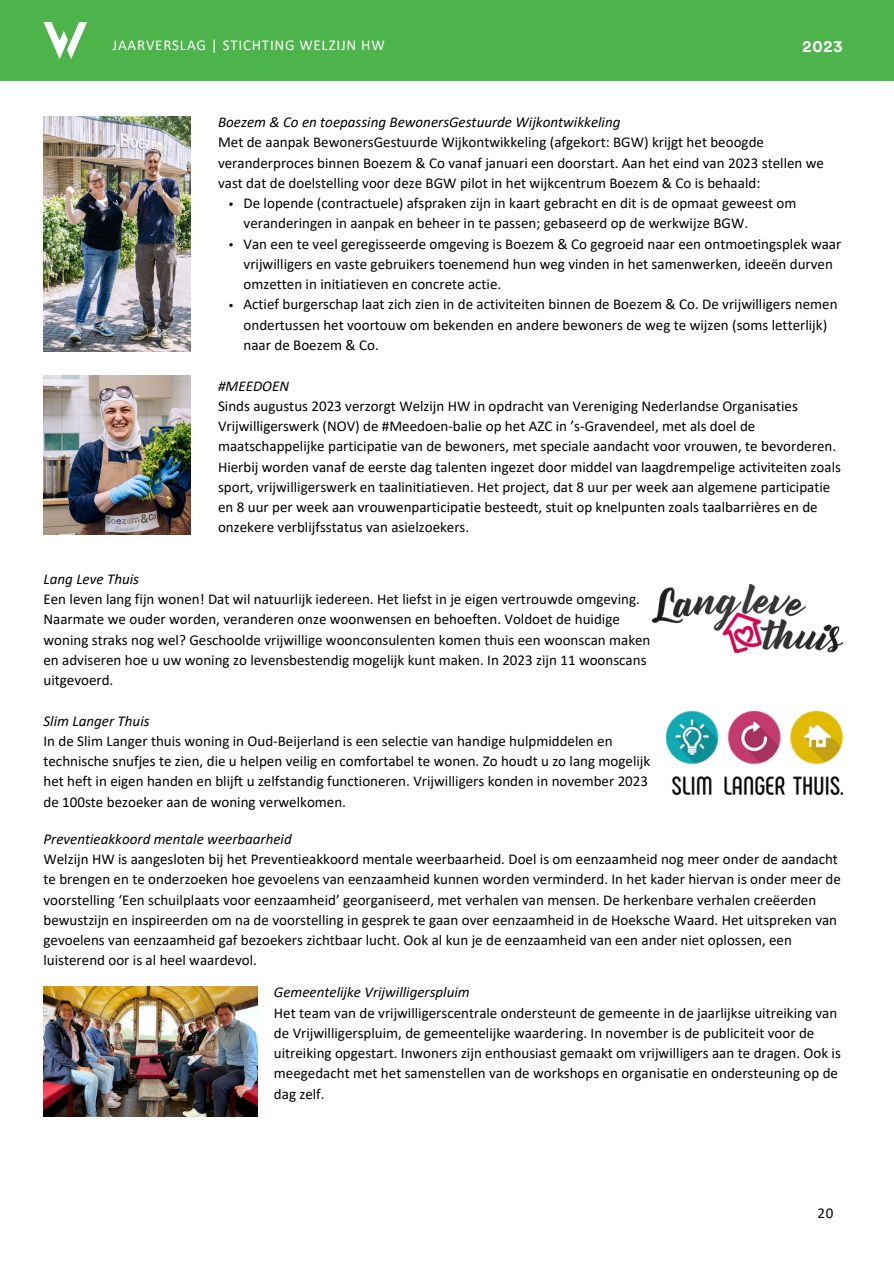
<style>
.page{position:relative;width:894px;height:1264px;background:#fff}
.page>*{position:absolute;margin:0;border:0;box-sizing:border-box;transform-origin:0 0}
.t1{font:700 16.5px "Circular Std";color:#fff}
.t2{font:15px/20.2px "Calibri";color:#000}
.t3{font:italic 15px "Calibri";color:#000}
.t4{font:15px "Calibri";letter-spacing:.05em;color:#fff}
</style>
<div class="page">
<div style="left:0;top:0;width:893px;height:80px;background:#4db44b"></div>
<svg style="left:44px;top:22px;width:43px;height:37px"></svg>
<img style="left:43px;top:116px;width:148px;height:235px">
<img style="left:43px;top:375px;width:148px;height:159px">
<img style="left:652px;top:584px;width:189px;height:68px">
<img style="left:666px;top:712px;width:176px;height:82px">
<svg style="left:229px;top:202px;width:4px;height:4px"></svg>
<svg style="left:229px;top:243px;width:4px;height:3px"></svg>
<svg style="left:229px;top:304px;width:4px;height:3px"></svg>
<img style="left:43px;top:986px;width:214px;height:130px">
<p class="t4" style="left:113px;top:39px;width:273px">JAARVERSLAG | STICHTING WELZIJN HW</p>
<p class="t1" style="left:802px;top:39px;width:41px">2023</p>
<p class="t3" style="left:218px;top:116px;width:404px">Boezem &amp; Co en toepassing BewonersGestuurde Wijkontwikkeling</p>
<p class="t2" style="left:218px;top:133px;width:607px">Met de aanpak BewonersGestuurde Wijkontwikkeling (afgekort: BGW) krijgt het beoogde veranderproces binnen Boezem &amp; Co vanaf januari een doorstart. Aan het eind van 2023 stellen we vast dat de doelstelling voor deze BGW pilot in het wijkcentrum Boezem &amp; Co is behaald:</p>
<p class="t2" style="left:243px;top:194px;width:554px">De lopende (contractuele) afspraken zijn in kaart gebracht en dit is de opmaat geweest om veranderingen in aanpak en beheer in te passen; gebaseerd op de werkwijze BGW.</p>
<p class="t2" style="left:243px;top:235px;width:599px">Van een te veel geregisseerde omgeving is Boezem &amp; Co gegroeid naar een ontmoetingsplek waar vrijwilligers en vaste gebruikers toenemend hun weg vinden in het samenwerken, ideeën durven omzetten in initiatieven en concrete actie.</p>
<p class="t2" style="left:243px;top:295px;width:595px">Actief burgerschap laat zich zien in de activiteiten binnen de Boezem &amp; Co. De vrijwilligers nemen ondertussen het voortouw om bekenden en andere bewoners de weg te wijzen (soms letterlijk) naar de Boezem &amp; Co.</p>
<p class="t3" style="left:218px;top:379px;width:72px">#MEEDOEN</p>
<p class="t2" style="left:218px;top:397px;width:624px">Sinds augustus 2023 verzorgt Welzijn HW in opdracht van Vereniging Nederlandse Organisaties Vrijwilligerswerk (NOV) de #Meedoen-balie op het AZC in ’s-Gravendeel, met als doel de maatschappelijke participatie van de bewoners, met speciale aandacht voor vrouwen, te bevorderen.<br>Hierbij worden vanaf de eerste dag talenten ingezet door middel van laagdrempelige activiteiten zoals sport, vrijwilligerswerk en taalinitiatieven. Het project, dat 8 uur per week aan algemene participatie en 8 uur per week aan vrouwenparticipatie besteedt, stuit op knelpunten zoals taalbarrières en de onzekere verblijfsstatus van asielzoekers.</p>
<h1 class="t3" style="left:43px;top:572px;width:97px">Lang Leve Thuis</h1>
<p class="t2" style="left:43px;top:590px;width:608px">Een leven lang fijn wonen! Dat wil natuurlijk iedereen. Het liefst in je eigen vertrouwde omgeving.<br>Naarmate we ouder worden, veranderen onze woonwensen en behoeften. Voldoet de huidige woning straks nog wel? Geschoolde vrijwillige woonconsulenten komen thuis een woonscan maken en adviseren hoe u uw woning zo levensbestendig mogelijk kunt maken. In 2023 zijn 11 woonscans uitgevoerd.</p>
<p class="t3" style="left:43px;top:714px;width:108px">Slim Langer Thuis</p>
<p class="t2" style="left:43px;top:732px;width:608px">In de Slim Langer thuis woning in Oud-Beijerland is een selectie van handige hulpmiddelen en technische snufjes te zien, die u helpen veilig en comfortabel te wonen. Zo houdt u zo lang mogelijk het heft in eigen handen en blijft u zelfstandig functioneren. Vrijwilligers konden in november 2023 de 100ste bezoeker aan de woning verwelkomen.</p>
<p class="t3" style="left:43px;top:832px;width:250px">Preventieakkoord mentale weerbaarheid</p>
<p class="t2" style="left:43px;top:850px;width:798px">Welzijn HW is aangesloten bij het Preventieakkoord mentale weerbaarheid. Doel is om eenzaamheid nog meer onder de aandacht te brengen en te onderzoeken hoe gevoelens van eenzaamheid kunnen worden verminderd. In het kader hiervan is onder meer de voorstelling ‘Een schuilplaats voor eenzaamheid’ georganiseerd, met verhalen van mensen. De herkenbare verhalen creëerden bewustzijn en inspireerden om na de voorstelling in gesprek te gaan over eenzaamheid in de Hoeksche Waard. Het uitspreken van gevoelens van eenzaamheid gaf bezoekers zichtbaar lucht. Ook al kun je de eenzaamheid van een ander niet oplossen, een luisterend oor is al heel waardevol.</p>
<p class="t3" style="left:274px;top:986px;width:197px">Gemeentelijke Vrijwilligerspluim</p>
<p class="t2" style="left:274px;top:1003px;width:568px">Het team van de vrijwilligerscentrale ondersteunt de gemeente in de jaarlijkse uitreiking van de Vrijwilligerspluim, de gemeentelijke waardering. In november is de publiciteit voor de uitreiking opgestart. Inwoners zijn enthousiast gemaakt om vrijwilligers aan te dragen. Ook is meegedacht met het samenstellen van de workshops en organisatie en ondersteuning op de dag zelf.</p>
<p class="t2" style="left:817px;top:1204px;width:17px">20</p>
</div>
